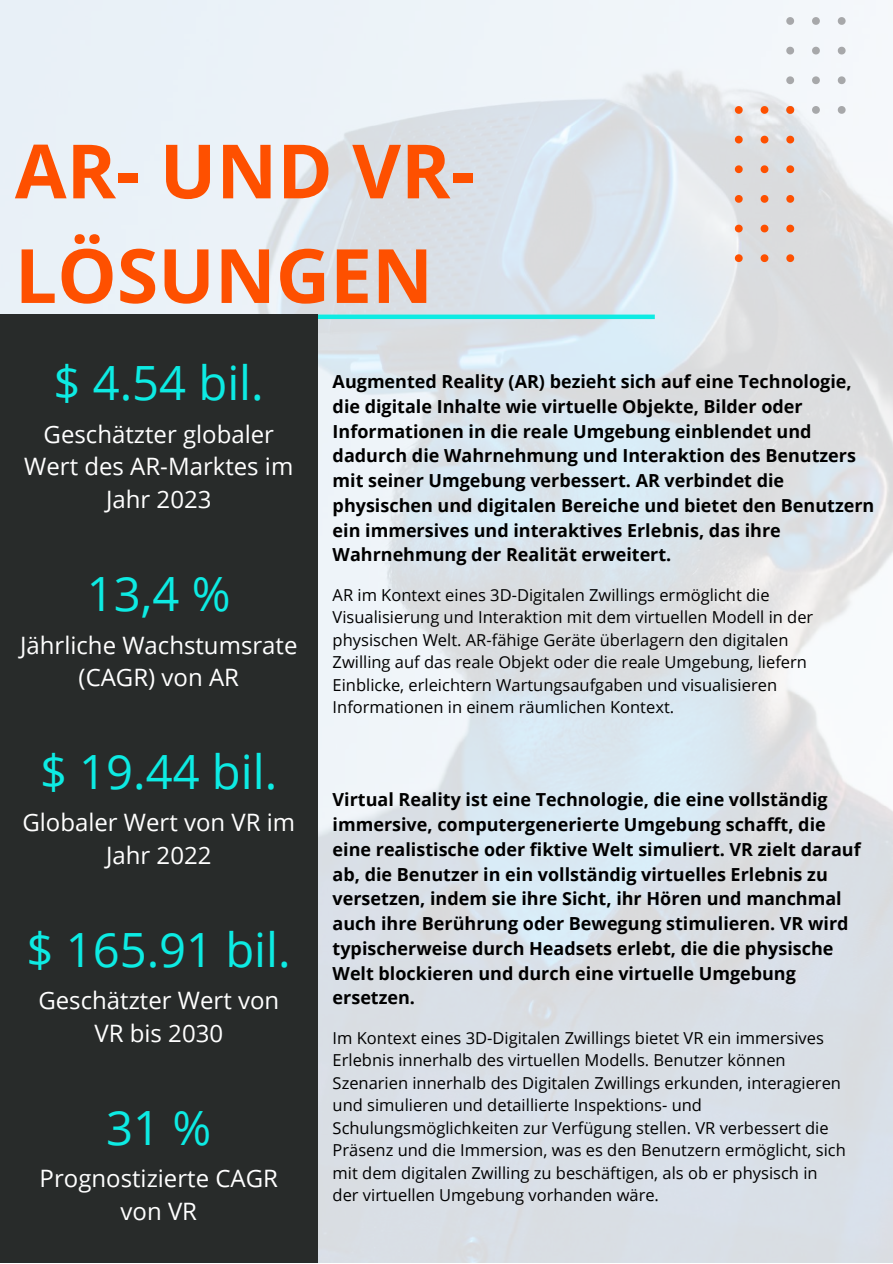
<style>
.page{position:relative;width:893px;height:1264px;background:#fff}
.page>*{position:absolute;margin:0;border:0;box-sizing:border-box;transform-origin:0 0}
.t1{font:700 75px/104.6px "Open Sans";color:#fe5000}
.t2{font:47.25px "Open Sans";color:#0debe3}
.t3{font:24px/32.5px "Open Sans";color:#fff;text-align:center}
.t4{font:700 18px/24.8px "Open Sans";color:#000}
.t5{font:16.5px/22.5px "Open Sans";color:#000}
</style>
<div class="page">
<img style="left:0;top:0;width:892px;height:1262px">
<div style="left:0;top:314px;width:654px;height:5px;background:#0debe3"></div>
<svg style="left:786px;top:76px;width:8px;height:8px"></svg>
<svg style="left:786px;top:47px;width:8px;height:7px"></svg>
<svg style="left:786px;top:17px;width:8px;height:8px"></svg>
<svg style="left:812px;top:106px;width:7px;height:8px"></svg>
<svg style="left:812px;top:76px;width:7px;height:8px"></svg>
<svg style="left:812px;top:47px;width:7px;height:7px"></svg>
<svg style="left:812px;top:17px;width:7px;height:8px"></svg>
<svg style="left:837px;top:106px;width:8px;height:8px"></svg>
<svg style="left:837px;top:76px;width:8px;height:8px"></svg>
<svg style="left:837px;top:47px;width:8px;height:7px"></svg>
<svg style="left:837px;top:17px;width:8px;height:8px"></svg>
<svg style="left:734px;top:254px;width:8px;height:8px"></svg>
<svg style="left:734px;top:225px;width:8px;height:7px"></svg>
<svg style="left:734px;top:195px;width:8px;height:8px"></svg>
<svg style="left:734px;top:165px;width:8px;height:8px"></svg>
<svg style="left:734px;top:136px;width:8px;height:7px"></svg>
<svg style="left:734px;top:106px;width:8px;height:8px"></svg>
<svg style="left:760px;top:254px;width:8px;height:8px"></svg>
<svg style="left:760px;top:225px;width:8px;height:7px"></svg>
<svg style="left:760px;top:195px;width:8px;height:8px"></svg>
<svg style="left:760px;top:165px;width:8px;height:8px"></svg>
<svg style="left:760px;top:136px;width:8px;height:7px"></svg>
<svg style="left:760px;top:106px;width:8px;height:8px"></svg>
<svg style="left:786px;top:254px;width:8px;height:8px"></svg>
<svg style="left:786px;top:225px;width:8px;height:7px"></svg>
<svg style="left:786px;top:195px;width:8px;height:8px"></svg>
<svg style="left:786px;top:165px;width:8px;height:8px"></svg>
<svg style="left:786px;top:136px;width:8px;height:7px"></svg>
<svg style="left:786px;top:106px;width:8px;height:8px"></svg>
<div style="left:0;top:314px;width:318px;height:948px;background:#282b2a"></div>
<h1 class="t1" style="left:15px;top:117px;width:461px">AR- UND VR-<br>LÖSUNGEN</h1>
<h2 class="t2" style="left:54px;top:349px;width:212px">$ 4.54 bil.</h2>
<h3 class="t3" style="left:24px;top:417px;width:270px">Geschätzter globaler<br>Wert des AR-Marktes im<br>Jahr 2023</h3>
<h2 class="t2" style="left:87px;top:560px;width:145px">13,4 %</h2>
<h3 class="t3" style="left:20px;top:628px;width:279px">Jährliche Wachstumsrate (CAGR) von AR</h3>
<h2 class="t2" style="left:40px;top:738px;width:239px">$ 19.44 bil.</h2>
<h3 class="t3" style="left:22px;top:805px;width:274px">Globaler Wert von VR im<br>Jahr 2022</h3>
<h2 class="t2" style="left:27px;top:916px;width:266px">$ 165.91 bil.</h2>
<h3 class="t3" style="left:38px;top:983px;width:242px">Geschätzter Wert von<br>VR bis 2030</h3>
<h2 class="t2" style="left:106px;top:1094px;width:106px">31 %</h2>
<h3 class="t3" style="left:40px;top:1161px;width:240px">Prognostizierte CAGR von VR</h3>
<p class="t4" style="left:332px;top:369px;width:543px">Augmented Reality (AR) bezieht sich auf eine Technologie, die digitale Inhalte wie virtuelle Objekte, Bilder oder Informationen in die reale Umgebung einblendet und dadurch die Wahrnehmung und Interaktion des Benutzers mit seiner Umgebung verbessert. AR verbindet die physischen und digitalen Bereiche und bietet den Benutzern ein immersives und interaktives Erlebnis, das ihre Wahrnehmung der Realität erweitert.</p>
<p class="t5" style="left:332px;top:583px;width:482px">AR im Kontext eines 3D-Digitalen Zwillings ermöglicht die Visualisierung und Interaktion mit dem virtuellen Modell in der physischen Welt. AR-fähige Geräte überlagern den digitalen Zwilling auf das reale Objekt oder die reale Umgebung, liefern Einblicke, erleichtern Wartungsaufgaben und visualisieren Informationen in einem räumlichen Kontext.</p>
<p class="t4" style="left:332px;top:787px;width:529px">Virtual Reality ist eine Technologie, die eine vollständig immersive, computergenerierte Umgebung schafft, die eine realistische oder fiktive Welt simuliert. VR zielt darauf ab, die Benutzer in ein vollständig virtuelles Erlebnis zu versetzen, indem sie ihre Sicht, ihr Hören und manchmal auch ihre Berührung oder Bewegung stimulieren. VR wird typischerweise durch Headsets erlebt, die die physische Welt blockieren und durch eine virtuelle Umgebung ersetzen.</p>
<p class="t5" style="left:332px;top:1026px;width:514px">Im Kontext eines 3D-Digitalen Zwillings bietet VR ein immersives Erlebnis innerhalb des virtuellen Modells. Benutzer können Szenarien innerhalb des Digitalen Zwillings erkunden, interagieren und simulieren und detaillierte Inspektions- und Schulungsmöglichkeiten zur Verfügung stellen. VR verbessert die Präsenz und die Immersion, was es den Benutzern ermöglicht, sich mit dem digitalen Zwilling zu beschäftigen, als ob er physisch in der virtuellen Umgebung vorhanden wäre.</p>
</div>
